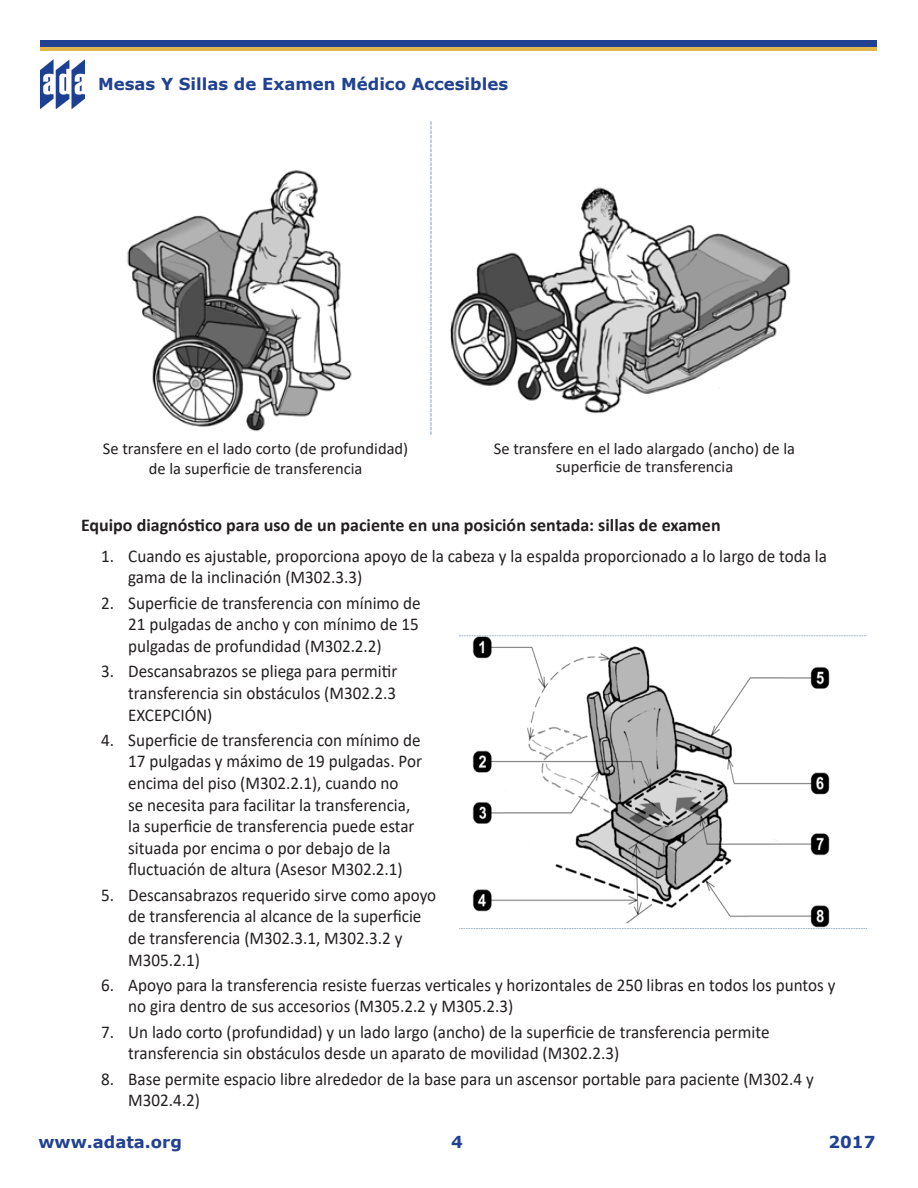
<style>
.page{position:relative;width:918px;height:1188px;background:#fff}
.page>*{position:absolute;margin:0;border:0;box-sizing:border-box;transform-origin:0 0}
.t1{font:18px/21.6px "Calibri";color:#231f20;scale:.95 1}
.Subhead_2_Bold{font:700 18px "Calibri";color:#231f20}
.attribution_text{font:16.5px/18px "Calibri";color:#231f20;text-align:center}
.t2{font:700 16.5px "Verdana";color:#214292}
</style>
<div class="page">
<div style="left:40px;top:40px;width:838px;height:8px;background:#214292"></div>
<hr style="left:40px;top:48px;width:838px;height:3px;background:#dfb64d">
<img style="left:41px;top:59px;width:44px;height:49px">
<img style="left:127px;top:122px;width:664px;height:313px">
<div style="left:454px;top:421px;width:321px;height:17px;background:#fff"></div>
<img style="left:459px;top:635px;width:408px;height:294px">
<p class="t2" style="left:98px;top:72px;width:411px">Mesas Y Sillas de Examen Médico Accesibles</p>
<p class="attribution_text" style="left:103px;top:439px;width:307px">Se transfere en el lado corto (de profundidad)</p>
<p class="attribution_text" style="left:149px;top:459px;width:215px">de la superficie de transferencia</p>
<p class="attribution_text" style="left:494px;top:439px;width:303px">Se transfere en el lado alargado (ancho) de la superficie de transferencia</p>
<h3 class="Subhead_2_Bold" style="left:81px;top:513px;width:641px">Equipo diagnóstico para uso de un paciente en una posición sentada: sillas de examen</h3>
<p class="t1" style="left:128px;top:545px;width:737px;text-indent:-27px">1. Cuando es ajustable, proporciona apoyo de la cabeza y la espalda proporcionado a lo largo de toda la gama de la inclinación (M302.3.3)</p>
<p class="t1" style="left:128px;top:592px;width:309px;text-align:justify;text-indent:-27px">2. Superficie de transferencia con mínimo de 21 pulgadas de ancho y con mínimo de 15 pulgadas de profundidad (M302.2.2)</p>
<p class="t1" style="left:128px;top:660px;width:285px;text-align:justify;text-indent:-27px">3. Descansabrazos se pliega para permitir transferencia sin obstáculos (M302.2.3<br>EXCEPCIÓN)</p>
<p class="t1" style="left:128px;top:729px;width:311px;text-indent:-27px">4. Superficie de transferencia con mínimo de 17 pulgadas y máximo de 19 pulgadas. Por encima del piso (M302.2.1), cuando no<br>se necesita para facilitar la transferencia, la superficie de transferencia puede estar situada por encima o por debajo de la fluctuación de altura (Asesor M302.2.1)</p>
<p class="t1" style="left:128px;top:884px;width:326px;text-indent:-27px">5. Descansabrazos requerido sirve como apoyo de transferencia al alcance de la superficie de transferencia (M302.3.1, M302.3.2 y M305.2.1)</p>
<p class="t1" style="left:128px;top:974px;width:746px;text-indent:-27px">6. Apoyo para la transferencia resiste fuerzas verticales y horizontales de 250 libras en todos los puntos y no gira dentro de sus accesorios (M305.2.2 y M305.2.3)</p>
<p class="t1" style="left:128px;top:1021px;width:677px;text-indent:-27px">7. Un lado corto (profundidad) y un lado largo (ancho) de la superficie de transferencia permite transferencia sin obstáculos desde un aparato de movilidad (M302.2.3)</p>
<p class="t1" style="left:128px;top:1067px;width:723px;text-indent:-27px">8. Base permite espacio libre alrededor de la base para un ascensor portable para paciente (M302.4 y<br>M302.4.2)</p>
<p class="t2" style="left:38px;top:1130px;width:145px">www.adata.org</p>
<p class="t2" style="left:451px;top:1130px;width:13px">4</p>
<p class="t2" style="left:829px;top:1130px;width:48px">2017</p>
</div>
